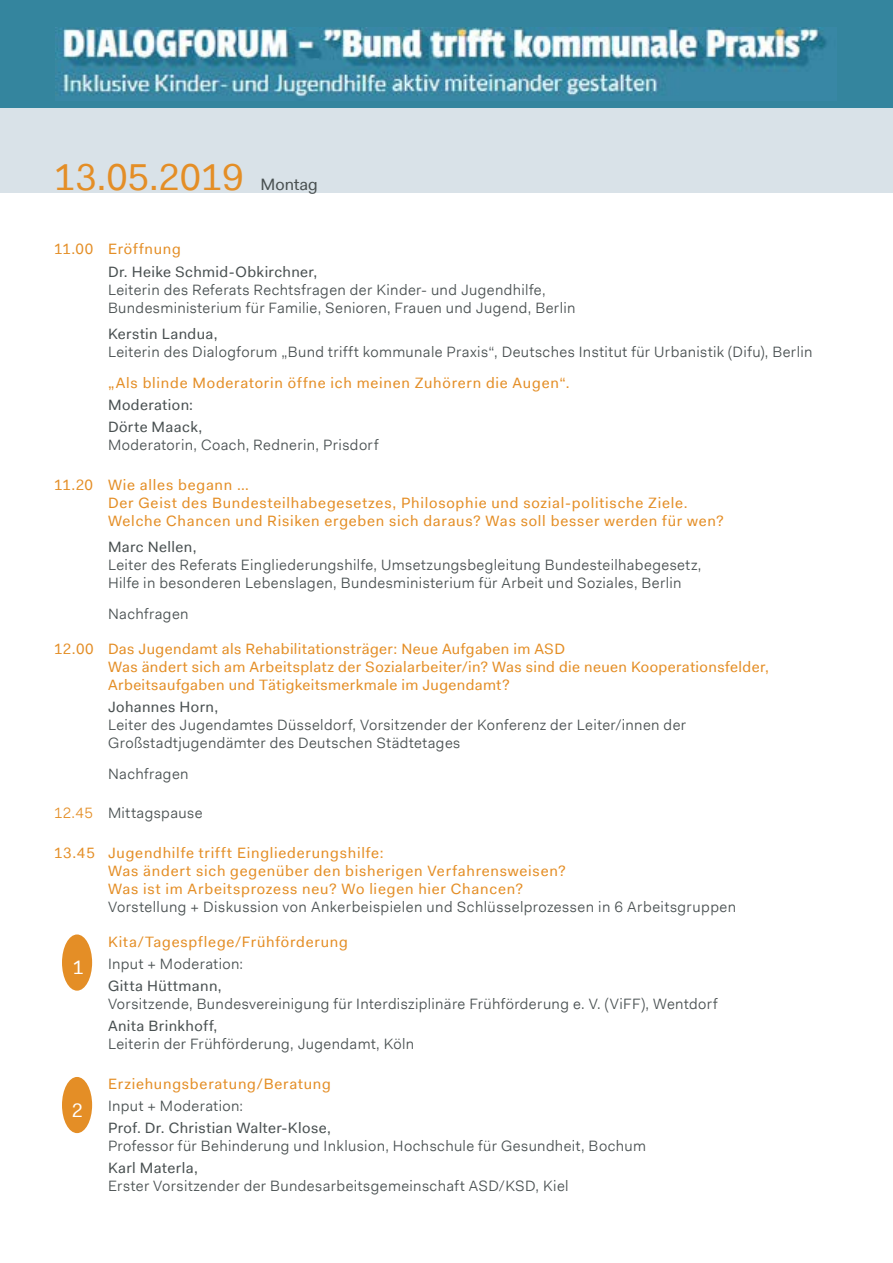
<style>
.page{position:relative;width:893px;height:1263px;background:#fff}
.page>*{position:absolute;margin:0;border:0;box-sizing:border-box;transform-origin:0 0}
.t1{font:37.5px "Fakt Pro";color:#e48e26}
.t2{font:19.5px "Fakt Pro";color:#fff}
.t3{font:16.5px "Fakt Pro";color:#495051}
.t4{font:15px/18px "Fakt Pro Blond";letter-spacing:.025em;color:#495051}
.t5{font:15px/18px "Fakt Pro";letter-spacing:.05em;color:#e48e26}
.t6{font:15px/18px "Fakt Pro";letter-spacing:.03em;color:#e48e26}
.t7{font:15px/22.2px "Fakt Pro";letter-spacing:.03em;color:#495051}
.s1{color:#e48e26}
</style>
<div class="page">
<div style="left:0;top:0;width:893px;height:193px;background:#d9e2e8"></div>
<div style="left:0;top:0;width:893px;height:107px;background:#34859e"></div>
<img style="left:55px;top:27px;width:771px;height:71px">
<div style="left:62px;top:934px;width:30px;height:57px;background:#e48e26;border-radius:50%"></div>
<div style="left:62px;top:1077px;width:30px;height:56px;background:#e48e26;border-radius:50%"></div>
<h1 class="t1" style="left:54px;top:152px;width:191px">13.05.2019</h1>
<p class="t3" style="left:260px;top:174px;width:59px">Montag</p>
<p class="t5" style="left:54px;top:240px;width:128px">11.00 Eröffnung</p>
<p class="t7" style="left:108px;top:260px;width:211px">Dr. Heike Schmid-Obkirchner,</p>
<p class="t4" style="left:108px;top:280px;width:469px">Leiterin des Referats Rechtsfragen der Kinder- und Jugendhilfe,<br>Bundesministerium für Familie, Senioren, Frauen und Jugend, Berlin</p>
<p class="t7" style="left:108px;top:323px;width:111px">Kerstin Landua,</p>
<p class="t4" style="left:108px;top:343px;width:706px">Leiterin des Dialogforum „Bund trifft kommunale Praxis“, Deutsches Institut für Urbanistik (Difu), Berlin</p>
<p class="t5" style="left:108px;top:374px;width:463px">„Als blinde Moderatorin öffne ich meinen Zuhörern die Augen“.</p>
<p class="t7" style="left:108px;top:394px;width:96px">Moderation:<br>Dörte Maack,</p>
<p class="t4" style="left:108px;top:436px;width:272px">Moderatorin, Coach, Rednerin, Prisdorf</p>
<p class="t5" style="left:108px;top:475px;width:617px;text-indent:-54px">11.20 Wie alles begann …<br>Der Geist des Bundesteilhabegesetzes, Philosophie und sozial-politische Ziele.<br>Welche Chancen und Risiken ergeben sich daraus? Was soll besser werden für wen?</p>
<p class="t7" style="left:108px;top:536px;width:90px">Marc Nellen,</p>
<p class="t4" style="left:108px;top:556px;width:595px">Leiter des Referats Eingliederungshilfe, Umsetzungsbegleitung Bundesteilhabegesetz,<br>Hilfe in besonderen Lebenslagen, Bundesministerium für Arbeit und Soziales, Berlin</p>
<p class="t4" style="left:108px;top:605px;width:82px">Nachfragen</p>
<p class="t6" style="left:108px;top:640px;width:662px;text-indent:-54px">12.00 Das Jugendamt als Rehabilitationsträger: Neue Aufgaben im ASD<br>Was ändert sich am Arbeitsplatz der Sozialarbeiter/in? Was sind die neuen Kooperationsfelder,<br>Arbeitsaufgaben und Tätigkeitsmerkmale im Jugendamt?</p>
<p class="t7" style="left:108px;top:696px;width:112px">Johannes Horn,</p>
<p class="t4" style="left:108px;top:716px;width:580px">Leiter des Jugendamtes Düsseldorf, Vorsitzender der Konferenz der Leiter/innen der<br>Großstadtjugendämter des Deutschen Städtetages</p>
<p class="t4" style="left:108px;top:765px;width:82px">Nachfragen</p>
<p class="t4" style="left:54px;top:804px;width:150px"><span class="s1">12.45</span> Mittagspause</p>
<p class="t5" style="left:108px;top:843px;width:459px;text-indent:-54px">13.45 Jugendhilfe trifft Eingliederungshilfe:<br>Was ändert sich gegenüber den bisherigen Verfahrensweisen?<br>Was ist im Arbeitsprozess neu? Wo liegen hier Chancen?</p>
<p class="t4" style="left:108px;top:897px;width:630px">Vorstellung + Diskussion von Ankerbeispielen und Schlüsselprozessen in 6 Arbeitsgruppen</p>
<p class="t5" style="left:108px;top:932px;width:241px">Kita/Tagespflege/Frühförderung</p>
<p class="t4" style="left:108px;top:954px;width:137px">Input + Moderation:</p>
<p class="t7" style="left:108px;top:975px;width:115px">Gitta Hüttmann,</p>
<p class="t4" style="left:108px;top:995px;width:611px">Vorsitzende, Bundesvereinigung für Interdisziplinäre Frühförderung e. V. (ViFF), Wentdorf</p>
<p class="t7" style="left:108px;top:1015px;width:111px">Anita Brinkhoff,</p>
<p class="t4" style="left:108px;top:1035px;width:308px">Leiterin der Frühförderung, Jugendamt, Köln</p>
<p class="t5" style="left:108px;top:1074px;width:225px">Erziehungsberatung/Beratung</p>
<p class="t4" style="left:108px;top:1096px;width:137px">Input + Moderation:</p>
<p class="t7" style="left:108px;top:1117px;width:224px">Prof. Dr. Christian Walter-Klose,</p>
<p class="t4" style="left:108px;top:1137px;width:539px">Professor für Behinderung und Inklusion, Hochschule für Gesundheit, Bochum</p>
<p class="t7" style="left:108px;top:1157px;width:91px">Karl Materla,</p>
<p class="t4" style="left:108px;top:1177px;width:462px">Erster Vorsitzender der Bundesarbeitsgemeinschaft ASD/KSD, Kiel</p>
<h2 class="t2" style="left:73px;top:954px;width:13px">1</h2>
<h2 class="t2" style="left:72px;top:1097px;width:13px">2</h2>
</div>
